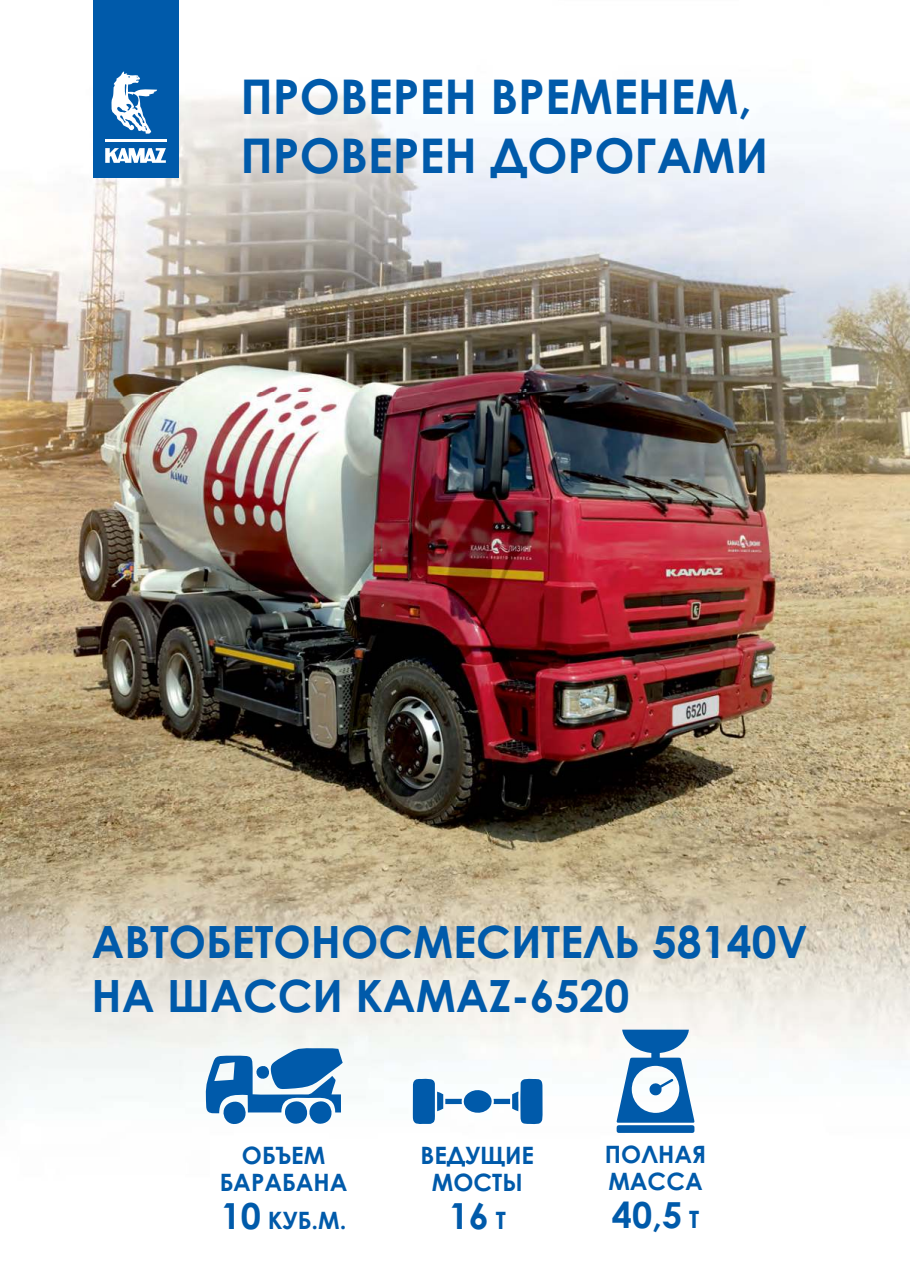
<style>
.page{position:relative;width:910px;height:1280px;background:#fff}
.page>*{position:absolute;margin:0;border:0;box-sizing:border-box;transform-origin:0 0}
.t1{font:700 47.85px/58.1px "Century Gothic";color:#005aaa}
.t2{font:700 44.55px/54px "Century Gothic";color:#005aaa}
.t3{font:700 36px "Century Gothic";color:#005aaa}
.t4{font:700 24px/27px "Century Gothic";color:#005aaa;text-align:center}
.s1{font-size:36px}
.s2{font-size:24px}
</style>
<div class="page">
<img style="left:0;top:391px;width:910px;height:163px">
<img style="left:0;top:554px;width:910px;height:253px">
<img style="left:0;top:807px;width:910px;height:312px">
<img style="left:0;top:95px;width:910px;height:296px">
<div style="left:93px;top:0;width:86px;height:178px;background:#005aaa"></div>
<svg style="left:105px;top:148px;width:61px;height:15px"></svg>
<hr style="left:105px;top:139px;width:61px;height:3px;background:#fff">
<svg style="left:111px;top:71px;width:46px;height:63px"></svg>
<svg style="left:205px;top:1048px;width:138px;height:76px"></svg>
<svg style="left:616px;top:1030px;width:79px;height:103px"></svg>
<svg style="left:413px;top:1077px;width:130px;height:47px"></svg>
<h1 class="t1" style="left:240px;top:66px;width:529px">ПРОВЕРЕН ВРЕМЕНЕМ,<br>ПРОВЕРЕН ДОРОГАМИ</h1>
<h2 class="t2" style="left:92px;top:913px;width:718px">АВТОБЕТОНОСМЕСИТЕЛЬ 58140V<br>НА ШАССИ KAMAZ-6520</h2>
<p class="t4" style="left:220px;top:1141px;width:129px">ОБЪЕМ<br>БАРАБАНА</p>
<p class="t4" style="left:221px;top:1206px;width:127px"><span class="s1">10</span> КУБ.М.</p>
<p class="t4" style="left:420px;top:1141px;width:115px">ВЕДУЩИЕ<br>МОСТЫ</p>
<h3 class="t3" style="left:449px;top:1188px;width:59px">16 <span class="s2">Т</span></h3>
<p class="t4" style="left:605px;top:1140px;width:103px;text-align:left">ПОЛНАЯ<br>МАССА</p>
<h3 class="t3" style="left:612px;top:1188px;width:89px">40,5 <span class="s2">Т</span></h3>
</div>
